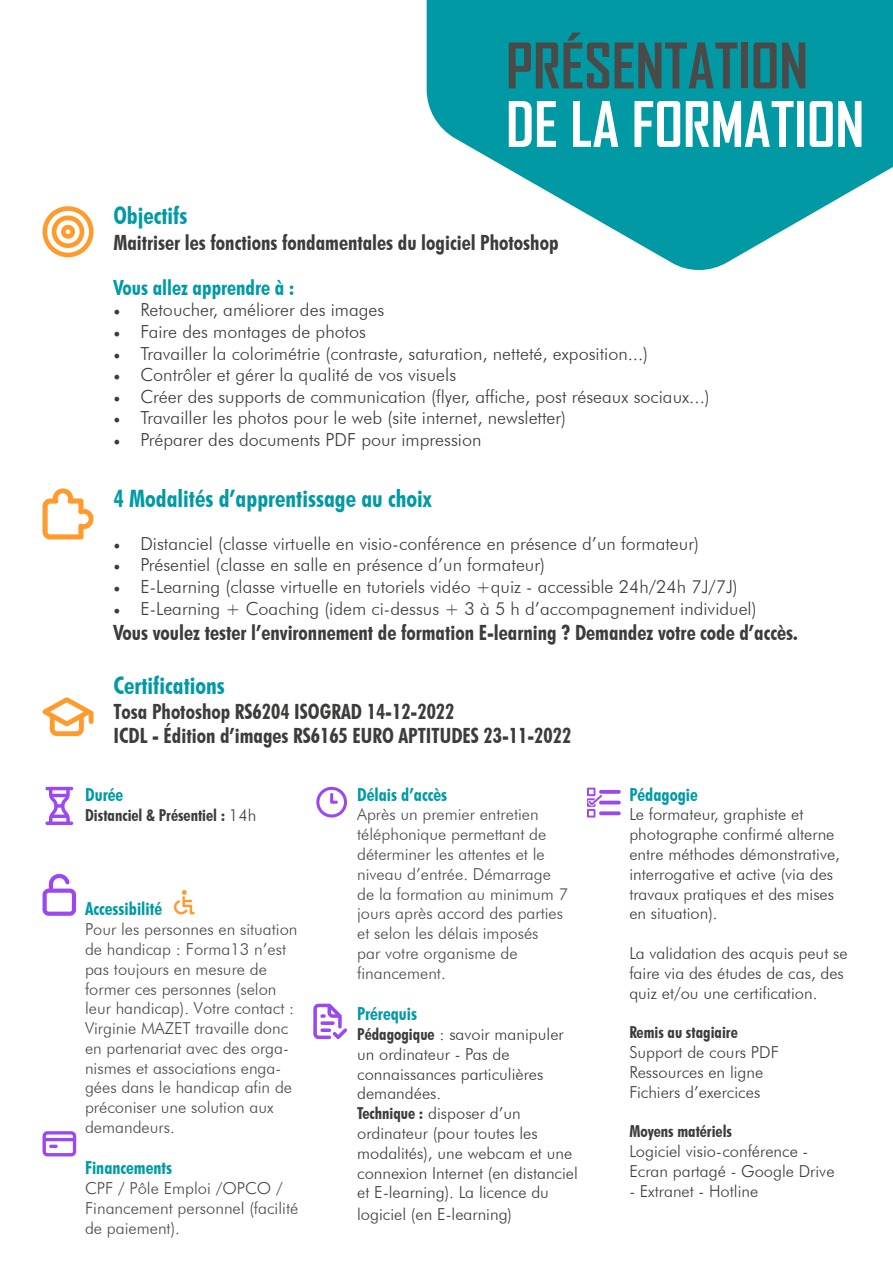
<style>
.page{position:relative;width:893px;height:1263px;background:#fff}
.page>*{position:absolute;margin:0;border:0;box-sizing:border-box;transform-origin:0 0}
.t1{font:700 60px "Agency FB";color:#fff}
.t2{font:700 60px "Agency FB";color:#4a4a49}
.t3{font:700 condensed 24px "Futura BT";color:#009aa5}
.t4{font:700 condensed 21px/23.9px "Futura BT";color:#3c3c3b}
.t5{font:700 condensed 21px "Futura BT";color:#009aa5}
.t6{font:300 18px "Futura BT";color:#3c3c3b}
.t7{font:700 condensed 18px "Futura BT";color:#009aa5}
.t8{font:300 16.5px/19.8px "Futura BT";color:#3c3c3b}
.t9{font:300 16.5px/19.8px "Futura BT";color:#4a4a49}
.t10{font:700 condensed 16.5px "Futura BT";color:#3c3c3b}
.s1{font-family:"Minion Pro";font-weight:400}
.s2{font-weight:300;font-stretch:normal}
.s3{font-weight:700;font-stretch:condensed}
</style>
<div class="page">
<svg style="left:427px;top:0;width:466px;height:270px;fill:#0099a4"></svg>
<svg style="left:174px;top:890px;width:21px;height:24px"></svg>
<svg style="left:43px;top:206px;width:51px;height:51px"></svg>
<svg style="left:43px;top:488px;width:51px;height:51px"></svg>
<svg style="left:43px;top:697px;width:51px;height:39px"></svg>
<svg style="left:45px;top:787px;width:28px;height:38px"></svg>
<svg style="left:43px;top:874px;width:33px;height:42px"></svg>
<svg style="left:316px;top:787px;width:31px;height:30px"></svg>
<svg style="left:43px;top:1131px;width:33px;height:25px"></svg>
<svg style="left:313px;top:1004px;width:34px;height:35px"></svg>
<svg style="left:587px;top:788px;width:34px;height:29px"></svg>
<h1 class="t2" style="left:506px;top:29px;width:304px">PRÉSENTATION</h1>
<h1 class="t1" style="left:506px;top:87px;width:360px">DE LA FORMATION</h1>
<h2 class="t3" style="left:113px;top:201px;width:76px">Objectifs</h2>
<p class="t4" style="left:113px;top:230px;width:447px">Maitriser les fonctions fondamentales du logiciel Photoshop</p>
<p class="t5" style="left:113px;top:274px;width:183px">Vous allez apprendre à :</p>
<p class="t6" style="left:113px;top:299px;width:272px"><span class="s1">•</span> Retoucher, améliorer des images</p>
<p class="t6" style="left:113px;top:321px;width:254px"><span class="s1">•</span> Faire des montages de photos</p>
<p class="t6" style="left:113px;top:342px;width:536px"><span class="s1">•</span> Travailler la colorimétrie (contraste, saturation, netteté, exposition...)</p>
<p class="t6" style="left:113px;top:364px;width:344px"><span class="s1">•</span> Contrôler et gérer la qualité de vos visuels</p>
<p class="t6" style="left:113px;top:385px;width:598px"><span class="s1">•</span> Créer des supports de communication (flyer, affiche, post réseaux sociaux...)</p>
<p class="t6" style="left:113px;top:407px;width:454px"><span class="s1">•</span> Travailler les photos pour le web (site internet, newsletter)</p>
<p class="t6" style="left:113px;top:429px;width:370px"><span class="s1">•</span> Préparer des documents PDF pour impression</p>
<h2 class="t3" style="left:113px;top:483px;width:320px">4 Modalités d’apprentissage au choix</h2>
<p class="t6" style="left:113px;top:532px;width:587px"><span class="s1">•</span> Distanciel (classe virtuelle en visio-conférence en présence d’un formateur)</p>
<p class="t6" style="left:113px;top:554px;width:433px"><span class="s1">•</span> Présentiel (classe en salle en présence d’un formateur)</p>
<p class="t6" style="left:113px;top:576px;width:626px"><span class="s1">•</span> E-Learning (classe virtuelle en tutoriels vidéo +quiz - accessible 24h/24h 7J/7J)</p>
<p class="t6" style="left:113px;top:597px;width:645px"><span class="s1">•</span> E-Learning + Coaching (idem ci-dessus + 3 à 5 h d’accompagnement individuel)</p>
<p class="t4" style="left:113px;top:620px;width:686px">Vous voulez tester l’environnement de formation E-learning ? Demandez votre code d’accès.</p>
<h2 class="t3" style="left:113px;top:671px;width:113px">Certifications</h2>
<p class="t4" style="left:113px;top:699px;width:459px">Tosa Photoshop RS6204 ISOGRAD 14-12-2022<br>ICDL - Édition d’images RS6165 EURO APTITUDES 23-11-2022</p>
<p class="t7" style="left:85px;top:783px;width:40px">Durée</p>
<p class="t10" style="left:85px;top:805px;width:173px">Distanciel &amp; Présentiel : <span class="s2">14h</span></p>
<p class="t7" style="left:85px;top:898px;width:79px">Accessibilité</p>
<p class="t9" style="left:85px;top:919px;width:214px">Pour les personnes en situation de handicap : Forma13 n’est pas toujours en mesure de former ces personnes (selon leur handicap). Votre contact :<br>Virginie MAZET travaille donc en partenariat avec des orga&shy;nismes et associations enga&shy;gées dans le handicap afin de préconiser une solution aux demandeurs.</p>
<p class="t7" style="left:85px;top:1157px;width:89px">Financements</p>
<p class="t9" style="left:85px;top:1178px;width:215px">CPF / Pôle Emploi /OPCO /<br>Financement personnel (facilité de paiement).</p>
<p class="t7" style="left:357px;top:783px;width:92px">Délais d’accès</p>
<p class="t9" style="left:357px;top:804px;width:212px">Après un premier entretien téléphonique permettant de déterminer les attentes et le niveau d’entrée. Démarrage de la formation au minimum 7 jours après accord des parties et selon les délais imposés<br>par votre organisme de financement.</p>
<p class="t7" style="left:357px;top:1003px;width:61px">Prérequis</p>
<p class="t8" style="left:357px;top:1024px;width:222px"><span class="s3">Pédagogique</span> : savoir manipuler un ordinateur - Pas de connaissances particulières demandées.<br><span class="s3">Technique :</span> disposer d’un ordinateur (pour toutes les modalités), une webcam et une connexion Internet (en distanciel et E-learning). La licence du</p>
<p class="t8" style="left:357px;top:1204px;width:156px">logiciel (en E-learning)</p>
<p class="t7" style="left:629px;top:783px;width:70px">Pédagogie</p>
<p class="t8" style="left:629px;top:804px;width:212px">Le formateur, graphiste et photographe confirmé alterne entre méthodes démonstrative, interrogative et active (via des travaux pratiques et des mises en situation).</p>
<p class="t8" style="left:629px;top:943px;width:220px">La validation des acquis peut se faire via des études de cas, des quiz et/ou une certification.</p>
<p class="t10" style="left:629px;top:1022px;width:110px">Remis au stagiaire</p>
<p class="t8" style="left:629px;top:1042px;width:151px">Support de cours PDF<br>Ressources en ligne<br>Fichiers d’exercices</p>
<p class="t10" style="left:629px;top:1121px;width:104px">Moyens matériels</p>
<p class="t8" style="left:629px;top:1141px;width:207px">Logiciel visio-conférence -<br>Ecran partagé - Google Drive</p>
<p class="t8" style="left:629px;top:1181px;width:130px">- Extranet - Hotline</p>
</div>
